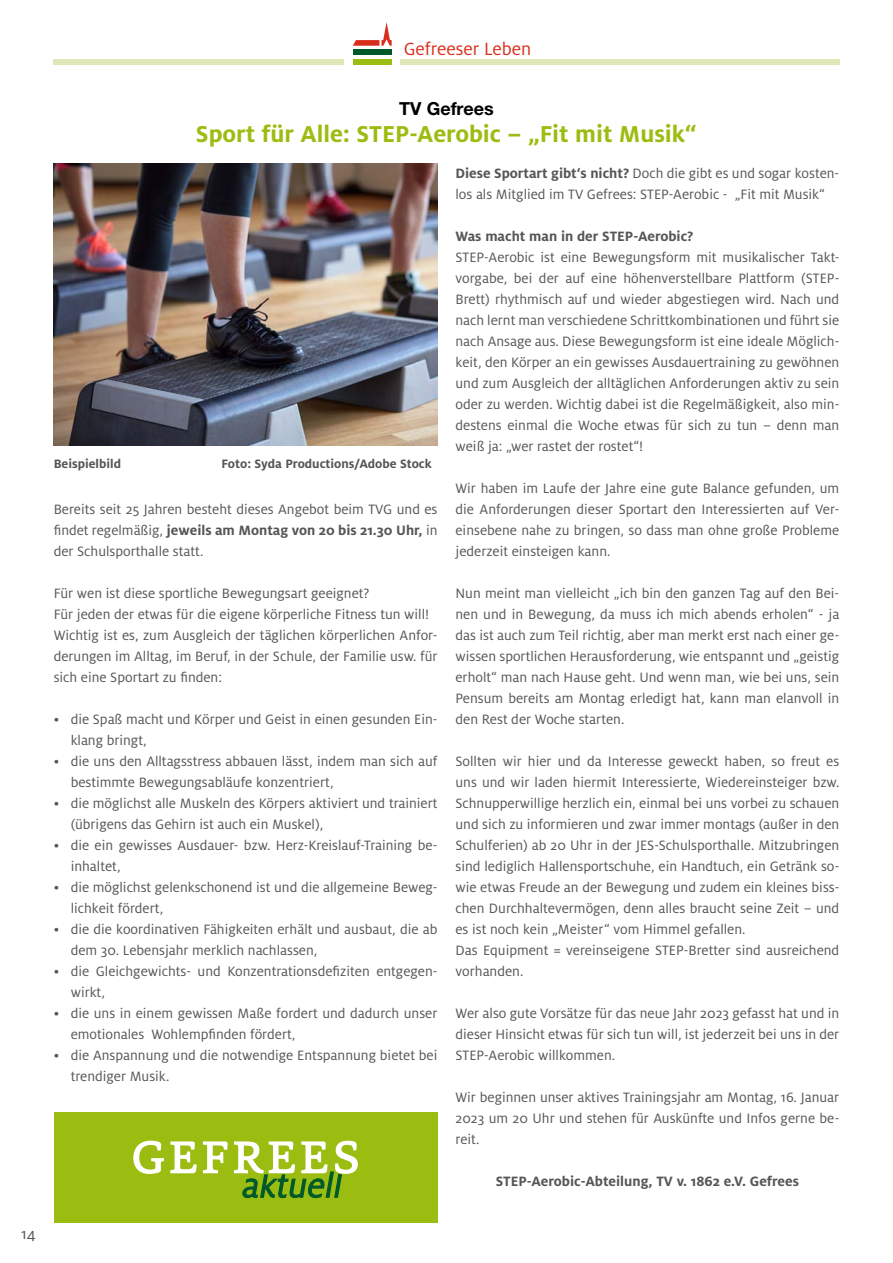
<style>
.page{position:relative;width:893px;height:1263px;background:#fff}
.page>*{position:absolute;margin:0;border:0;box-sizing:border-box;transform-origin:0 0}
.t1{font:700 25.5px "Milo OT";color:#9bbd11}
.t2{font:19.5px "Milo OT";color:#da2e1d}
.t3{font:700 18px "Helvetica Neue LT";color:#000}
.t4{font:16.5px "Milo OT";color:#565655}
.t5{font:15px/21px "Milo OT";color:#565655}
.t6{font:700 15px "Milo OT";color:#565655}
.t7{font:700 13.5px "Milo OT";color:#565655}
.s1{font-weight:700}
</style>
<div class="page">
<img style="left:54px;top:163px;width:383px;height:282px">
<div style="left:353px;top:50px;width:39px;height:5px;background:#00592a"></div>
<div style="left:353px;top:59px;width:39px;height:6px;background:#9bbd11"></div>
<svg style="left:353px;top:22px;width:39px;height:24px"></svg>
<div style="left:400px;top:59px;width:439px;height:6px;background:#dee7b8"></div>
<div style="left:54px;top:59px;width:290px;height:6px;background:#dee7b8"></div>
<div style="left:54px;top:1112px;width:383px;height:111px;background:#9bbd11"></div>
<svg style="left:133px;top:1141px;width:31px;height:33px"></svg>
<svg style="left:170px;top:1141px;width:27px;height:32px"></svg>
<svg style="left:203px;top:1141px;width:25px;height:32px"></svg>
<svg style="left:234px;top:1141px;width:124px;height:57px"></svg>
<p class="t4" style="left:21px;top:1225px;width:16px">14</p>
<h2 class="t2" style="left:404px;top:38px;width:129px">Gefreeser Leben</h2>
<p class="t3" style="left:399px;top:97px;width:96px">TV Gefrees</p>
<h1 class="t1" style="left:196px;top:119px;width:502px">Sport für Alle: STEP-Aerobic – „Fit mit Musik“</h1>
<p class="t5" style="left:455px;top:162px;width:385px"><span class="s1">Diese Sportart gibt‘s nicht?</span> Doch die gibt es und sogar kosten&shy;los als Mitglied im TV Gefrees: STEP-Aerobic - „Fit mit Musik“</p>
<p class="t6" style="left:455px;top:227px;width:239px">Was macht man in der STEP-Aerobic?</p>
<p class="t5" style="left:455px;top:246px;width:385px;text-align:justify">STEP-Aerobic ist eine Bewegungsform mit musikalischer Takt&shy;vorgabe, bei der auf eine höhenverstellbare Plattform (STEP-Brett) rhythmisch auf und wieder abgestiegen wird. Nach und nach lernt man verschiedene Schrittkombinationen und führt sie nach Ansage aus. Diese Bewegungsform ist eine ideale Möglich&shy;keit, den Körper an ein gewisses Ausdauertraining zu gewöhnen und zum Ausgleich der alltäglichen Anforderungen aktiv zu sein oder zu werden. Wichtig dabei ist die Regelmäßigkeit, also min&shy;destens einmal die Woche etwas für sich zu tun – denn man weiß ja: „wer rastet der rostet“!</p>
<p class="t5" style="left:455px;top:477px;width:385px;text-align:justify">Wir haben im Laufe der Jahre eine gute Balance gefunden, um die Anforderungen dieser Sportart den Interessierten auf Ver&shy;einsebene nahe zu bringen, so dass man ohne große Probleme jederzeit einsteigen kann.</p>
<p class="t5" style="left:455px;top:582px;width:385px;text-align:justify">Nun meint man vielleicht „ich bin den ganzen Tag auf den Bei&shy;nen und in Bewegung, da muss ich mich abends erholen“ - ja das ist auch zum Teil richtig, aber man merkt erst nach einer ge&shy;wissen sportlichen Herausforderung, wie entspannt und „geistig erholt“ man nach Hause geht. Und wenn man, wie bei uns, sein Pensum bereits am Montag erledigt hat, kann man elanvoll in den Rest der Woche starten.</p>
<p class="t5" style="left:455px;top:750px;width:385px">Sollten wir hier und da Interesse geweckt haben, so freut es uns und wir laden hiermit Interessierte, Wiedereinsteiger bzw.<br>Schnupperwillige herzlich ein, einmal bei uns vorbei zu schauen und sich zu informieren und zwar immer montags (außer in den Schulferien) ab 20 Uhr in der JES-Schulsporthalle. Mitzubringen sind lediglich Hallensportschuhe, ein Handtuch, ein Getränk so&shy;wie etwas Freude an der Bewegung und zudem ein kleines biss&shy;chen Durchhaltevermögen, denn alles braucht seine Zeit – und es ist noch kein „Meister“ vom Himmel gefallen.<br>Das Equipment = vereinseigene STEP-Bretter sind ausreichend vorhanden.</p>
<p class="t5" style="left:455px;top:1002px;width:385px;text-align:justify">Wer also gute Vorsätze für das neue Jahr 2023 gefasst hat und in dieser Hinsicht etwas für sich tun will, ist jederzeit bei uns in der STEP-Aerobic willkommen.</p>
<p class="t5" style="left:455px;top:1086px;width:385px;text-align:justify">Wir beginnen unser aktives Trainingsjahr am Montag, 16. Januar 2023 um 20 Uhr und stehen für Auskünfte und Infos gerne be&shy;reit.</p>
<p class="t6" style="left:496px;top:1172px;width:305px">STEP-Aerobic-Abteilung, TV v. 1862 e.V. Gefrees</p>
<p class="t7" style="left:54px;top:456px;width:69px">Beispielbild</p>
<p class="t7" style="left:221px;top:456px;width:212px">Foto: Syda Productions/Adobe Stock</p>
<p class="t5" style="left:54px;top:498px;width:385px;text-align:justify">Bereits seit 25 Jahren besteht dieses Angebot beim TVG und es findet regelmäßig, <span class="s1">jeweils am Montag von 20 bis 21.30 Uhr,</span> in der Schulsporthalle statt.</p>
<p class="t5" style="left:54px;top:582px;width:385px">Für wen ist diese sportliche Bewegungsart geeignet?<br>Für jeden der etwas für die eigene körperliche Fitness tun will!<br>Wichtig ist es, zum Ausgleich der täglichen körperlichen Anfor&shy;derungen im Alltag, im Beruf, in der Schule, der Familie usw. für sich eine Sportart zu finden:</p>
<p class="t5" style="left:71px;top:708px;width:368px;text-indent:-17px">• die Spaß macht und Körper und Geist in einen gesunden Ein&shy;klang bringt,</p>
<p class="t5" style="left:71px;top:750px;width:368px;text-indent:-17px">• die uns den Alltagsstress abbauen lässt, indem man sich auf bestimmte Bewegungsabläufe konzentriert,</p>
<p class="t5" style="left:71px;top:792px;width:368px;text-indent:-17px">• die möglichst alle Muskeln des Körpers aktiviert und trainiert (übrigens das Gehirn ist auch ein Muskel),</p>
<p class="t5" style="left:71px;top:834px;width:368px;text-indent:-17px">• die ein gewisses Ausdauer- bzw. Herz-Kreislauf-Training be&shy;inhaltet,</p>
<p class="t5" style="left:71px;top:876px;width:368px;text-indent:-17px">• die möglichst gelenkschonend ist und die allgemeine Beweg&shy;lichkeit fördert,</p>
<p class="t5" style="left:71px;top:918px;width:368px;text-indent:-17px">• die die koordinativen Fähigkeiten erhält und ausbaut, die ab dem 30. Lebensjahr merklich nachlassen,</p>
<p class="t5" style="left:71px;top:960px;width:368px;text-indent:-17px">• die Gleichgewichts- und Konzentrationsdefiziten entgegen&shy;wirkt,</p>
<p class="t5" style="left:71px;top:1002px;width:368px;text-indent:-17px">• die uns in einem gewissen Maße fordert und dadurch unser emotionales Wohlempfinden fördert,</p>
<p class="t5" style="left:71px;top:1044px;width:368px;text-indent:-17px">• die Anspannung und die notwendige Entspannung bietet bei trendiger Musik.</p>
</div>
